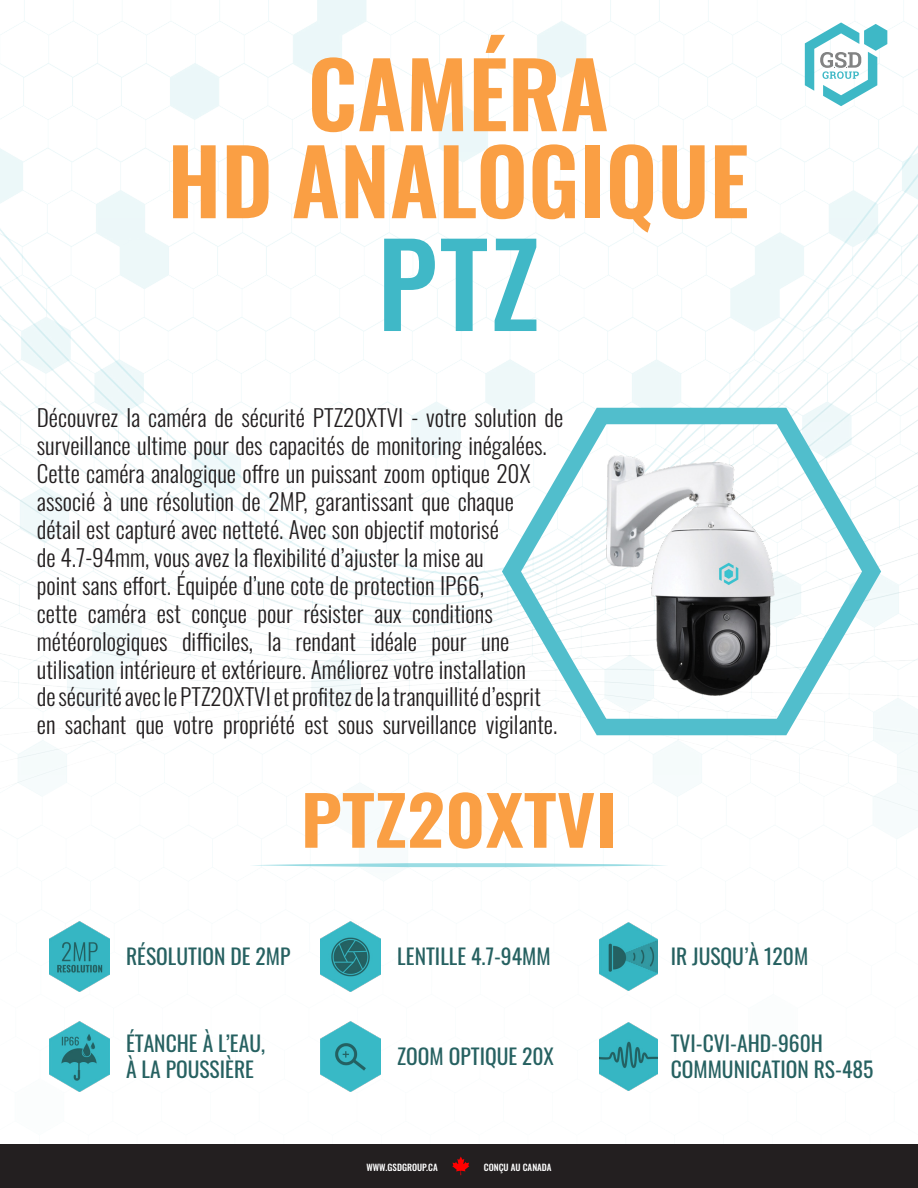
<style>
.page{position:relative;width:918px;height:1188px;background:#fff}
.page>*{position:absolute;margin:0;border:0;box-sizing:border-box;transform-origin:0 0}
.t1{font:500 114px "Oswald";color:#40b8c7}
.t2{font:600 90px "Oswald";color:#fa9f44}
.t3{font:600 67.5px "Oswald";color:#fa9f44;scale:1.11 1}
.t4{font:300 23.25px/27.9px "Oswald";color:#231f20}
.t5{font:21.6px/26px "Oswald";color:#266161}
.t6{font:500 9px "Oswald";color:#fff}
</style>
<div class="page">
<img style="left:0;top:0;width:918px;height:1092px">
<div style="left:0;top:1144px;width:918px;height:43px;background:#231f20"></div>
<img style="left:599px;top:923px;width:59px;height:67px">
<svg style="left:250px;top:862px;width:418px;height:6px"></svg>
<img style="left:321px;top:922px;width:60px;height:69px">
<img style="left:49px;top:922px;width:60px;height:69px">
<img style="left:49px;top:1022px;width:60px;height:69px">
<img style="left:321px;top:1022px;width:60px;height:69px">
<svg style="left:492px;top:393px;width:399px;height:351px"></svg>
<img style="left:599px;top:1023px;width:59px;height:67px">
<svg style="left:452px;top:1157px;width:17px;height:18px"></svg>
<svg style="left:805px;top:22px;width:82px;height:84px"></svg>
<p class="t2" style="left:308px;top:48px;width:303px">CAMÉRA</p>
<p class="t2" style="left:167px;top:135px;width:583px">HD ANALOGIQUE</p>
<p class="t1" style="left:377px;top:225px;width:163px">PTZ</p>
<p class="t4" style="left:37px;top:401px;width:528px">Découvrez la caméra de sécurité PTZ20XTVI - votre solution de surveillance ultime pour des capacités de monitoring inégalées.<br>Cette caméra analogique offre un puissant zoom optique 20X associé à une résolution de 2MP, garantissant que chaque détail est capturé avec netteté. Avec son objectif motorisé<br>de 4.7-94mm, vous avez la flexibilité d’ajuster la mise au<br>point sans effort. Équipée d’une cote de protection IP66,<br>cette caméra est conçue pour résister aux conditions météorologiques difficiles, la rendant idéale pour une utilisation intérieure et extérieure. Améliorez votre installation<br>de sécurité avec le PTZ20XTVI et profitez de la tranquillité d’esprit en sachant que votre propriété est sous surveillance vigilante.</p>
<p class="t3" style="left:301px;top:785px;width:287px">PTZ20XTVI</p>
<p class="t5" style="left:126px;top:941px;width:166px">RÉSOLUTION DE 2MP</p>
<p class="t5" style="left:397px;top:941px;width:155px">LENTILLE 4.7-94MM</p>
<p class="t5" style="left:126px;top:1028px;width:141px">ÉTANCHE À L’EAU,<br>À LA POUSSIÈRE</p>
<p class="t5" style="left:397px;top:1041px;width:158px">ZOOM OPTIQUE 20X</p>
<p class="t6" style="left:366px;top:1163px;width:73px">WWW.GSDGROUP.CA</p>
<p class="t6" style="left:484px;top:1163px;width:69px">CONÇU AU CANADA</p>
<p class="t5" style="left:671px;top:941px;width:139px">IR JUSQU’À 120M</p>
<p class="t5" style="left:671px;top:1028px;width:154px">TVI-CVI-AHD-960H</p>
<p class="t5" style="left:671px;top:1054px;width:204px">COMMUNICATION RS-485</p>
</div>
